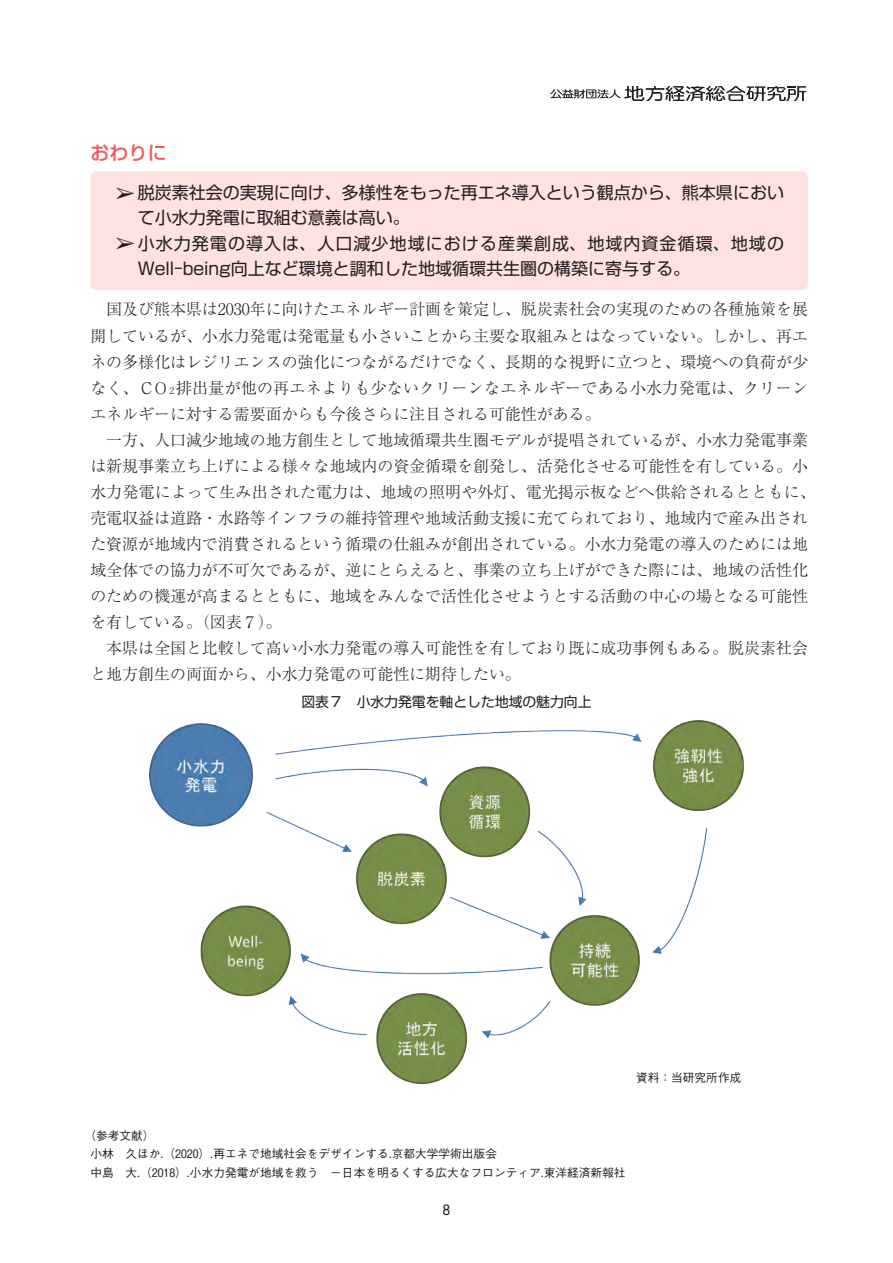
<style>
.page{position:relative;width:893px;height:1263px;background:#fff}
.page>*{position:absolute;margin:0;border:0;box-sizing:border-box;transform-origin:0 0}
.t1{font:21.3px "MS Mincho";color:#231f20}
.t2{font:500 19.2px "Shin Go Pro";color:#f05a5e}
.t3{font:16.95px/25.5px "Shin Go Pro";color:#231f20}
.t4{font:300 15.9px/26.1px "Ryumin Pro";color:#231f20}
.t5{font:13.8px "Shin Go Pro";color:#231f20}
.t6{font:500 13.8px "Futura Std";color:#231f20}
.t7{font:500 11.7px/18px "Gothic BBB Pro";color:#231f20}
.s1{font-size:9.3px}
</style>
<div class="page">
<svg style="left:550px;top:86px;width:256px;height:15px"></svg>
<div style="left:90px;top:171px;width:718px;height:119px;background:#fde2df;border-radius:6px"></div>
<img style="left:150px;top:720px;width:593px;height:363px">
<p class="t2" style="left:90px;top:137px;width:78px">おわりに</p>
<p class="t3" style="left:138px;top:178px;width:648px">脱炭素社会の実現に向け、多様性をもった再エネ導入という観点から、熊本県において小水力発電に取組む意義は高い。<br>小水力発電の導入は、人口減少地域における産業創成、地域内資金循環、地域のWell-being向上など環境と調和した地域循環共生圏の構築に寄与する。</p>
<h1 class="t1" style="left:114px;top:183px;width:23px">➢</h1>
<h1 class="t1" style="left:114px;top:233px;width:23px">➢</h1>
<p class="t4" style="left:90px;top:295px;width:727px">　国及び熊本県は2030年に向けたエネルギー計画を策定し、脱炭素社会の実現のための各種施策を展開しているが、小水力発電は発電量も小さいことから主要な取組みとはなっていない。しかし、再エネの多様化はレジリエンスの強化につながるだけでなく、長期的な視野に立つと、環境への負荷が少なく、ＣＯ<span class="s1">₂</span>排出量が他の再エネよりも少ないクリーンなエネルギーである小水力発電は、クリーンエネルギーに対する需要面からも今後さらに注目される可能性がある。<br>　一方、人口減少地域の地方創生として地域循環共生圏モデルが提唱されているが、小水力発電事業は新規事業立ち上げによる様々な地域内の資金循環を創発し、活発化させる可能性を有している。小水力発電によって生み出された電力は、地域の照明や外灯、電光掲示板などへ供給されるとともに、売電収益は道路・水路等インフラの維持管理や地域活動支援に充てられており、地域内で産み出された資源が地域内で消費されるという循環の仕組みが創出されている。小水力発電の導入のためには地域全体での協力が不可欠であるが、逆にとらえると、事業の立ち上げができた際には、地域の活性化のための機運が高まるとともに、地域をみんなで活性化させようとする活動の中心の場となる可能性を有している。（図表₇）。<br>　本県は全国と比較して高い小水力発電の導入可能性を有しており既に成功事例もある。脱炭素社会と地方創生の両面から、小水力発電の可能性に期待したい。</p>
<p class="t5" style="left:301px;top:690px;width:292px">図表７　小水力発電を軸とした地域の魅力向上</p>
<p class="t7" style="left:636px;top:1067px;width:107px">資料：当研究所作成</p>
<p class="t7" style="left:90px;top:1125px;width:537px;text-indent:-6px">（参考文献）<br>小林　久ほか.（2020）.再エネで地域社会をデザインする.京都大学学術出版会<br>中島　大.（2018）.小水力発電が地域を救う　－日本を明るくする広大なフロンティア.東洋経済新報社</p>
<p class="t6" style="left:442px;top:1201px;width:9px">8</p>
</div>
